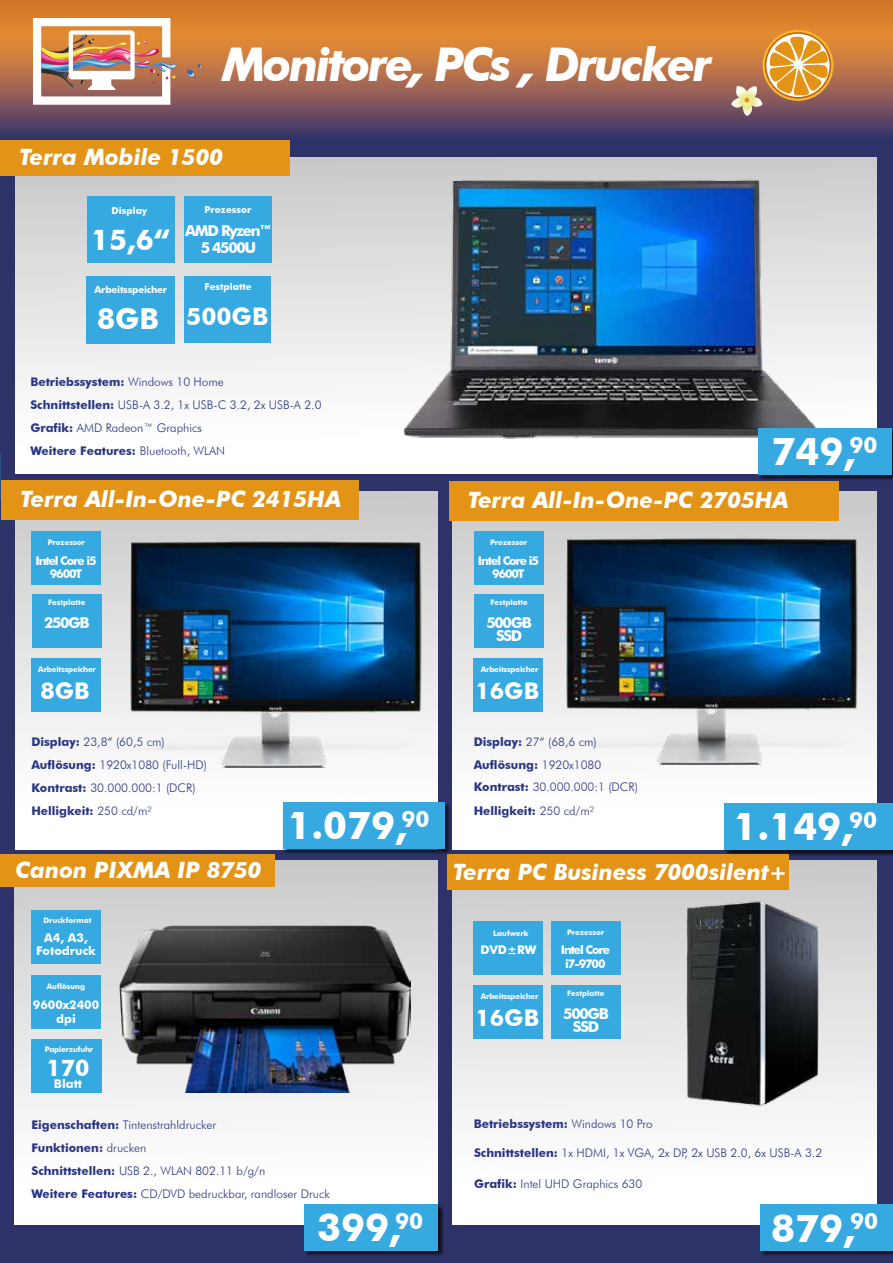
<style>
.page{position:relative;width:893px;height:1263px;background:#2d3368}
.page>*{position:absolute;margin:0;border:0;box-sizing:border-box;transform-origin:0 0}
.t1{font:italic 700 46.5px "Futura BT";letter-spacing:-.05em;color:#fff}
.t2{font:700 38.25px "Futura BT";color:#fff}
.t3{font:700 28.95px "Futura BT";color:#fff}
.t4{font:700 28.65px "Futura BT";color:#fff}
.t5{font:700 24.15px "Futura BT";color:#fff}
.t6{font:700 22.95px "Futura BT";color:#fff}
.t7{font:italic 700 22.5px "Futura BT";color:#fff}
.t8{font:700 15.15px/17px "Futura BT";letter-spacing:-.09em;color:#fff;text-align:center}
.t9{font:700 15px/13.5px "Futura BT";letter-spacing:-.09em;color:#fff;text-align:center}
.t10{font:700 12px/13.5px "Futura BT";letter-spacing:-.09em;color:#fff;text-align:center}
.t11{font:700 12px/13.5px "Futura BT";color:#fff;text-align:center}
.t12{font:300 11.85px/23.1px "Futura BT";color:#283583}
.t13{font:700 11.85px "Futura BT";color:#283583}
.t14{font:700 9.6px "Futura BT";color:#fff}
.t15{font:700 9.6px "Futura BT";letter-spacing:-.02em;color:#fff}
.t16{font:700 7.65px "Futura BT";letter-spacing:-.02em;color:#fff}
.t17{font:700 7.5px "Futura BT";color:#fff}
.s1{font-weight:300}
.s2{font-weight:700}
</style>
<div class="page">
<hr style="left:0;top:0;width:1px;height:141px;background:#e39417">
<svg style="left:0;top:0;width:893px;height:140px;background:#a46848"></svg>
<div style="left:16px;top:492px;width:422px;height:358px;background:linear-gradient(to bottom,#cac9c8,#fff)"></div>
<div style="left:16px;top:158px;width:860px;height:316px;background:linear-gradient(to bottom,#c9caca,#fff)"></div>
<div style="left:0;top:141px;width:289px;height:35px;background:#e39417"></div>
<div style="left:453px;top:491px;width:423px;height:359px;background:linear-gradient(to bottom,#c7c9ca,#fff)"></div>
<div style="left:724px;top:803px;width:169px;height:54px;background:#000;opacity:.75"></div>
<div style="left:724px;top:803px;width:168px;height:47px;background:#36a9e1"></div>
<div style="left:15px;top:860px;width:423px;height:364px;background:linear-gradient(to bottom,#cacaca,#fff)"></div>
<div style="left:453px;top:860px;width:423px;height:364px;background:linear-gradient(to bottom,#c6c9ca,#fff)"></div>
<div style="left:760px;top:1204px;width:133px;height:53px;background:#000;opacity:.75"></div>
<div style="left:760px;top:1204px;width:133px;height:46px;background:#36a9e1"></div>
<div style="left:0;top:854px;width:274px;height:33px;background:#e39417"></div>
<div style="left:447px;top:854px;width:342px;height:35px;background:#e39417"></div>
<div style="left:304px;top:1204px;width:141px;height:54px;background:#000;opacity:.75"></div>
<div style="left:304px;top:1204px;width:134px;height:47px;background:#36a9e1"></div>
<img style="left:649px;top:894px;width:222px;height:219px">
<svg style="left:187px;top:64px;width:14px;height:15px"></svg>
<svg style="left:33px;top:18px;width:145px;height:87px;background:#d3aa94"></svg>
<div style="left:87px;top:277px;width:88px;height:67px;background:#36a9e1"></div>
<div style="left:87px;top:196px;width:87px;height:67px;background:#36a9e1"></div>
<div style="left:184px;top:196px;width:88px;height:67px;background:#36a9e1"></div>
<div style="left:184px;top:276px;width:87px;height:67px;background:#36a9e1"></div>
<div style="left:474px;top:985px;width:69px;height:54px;background:#36a9e1"></div>
<div style="left:474px;top:921px;width:69px;height:53px;background:#36a9e1"></div>
<div style="left:551px;top:921px;width:69px;height:53px;background:#36a9e1"></div>
<div style="left:551px;top:985px;width:70px;height:54px;background:#36a9e1"></div>
<div style="left:1px;top:480px;width:357px;height:40px;background:#e39417"></div>
<div style="left:283px;top:802px;width:168px;height:54px;background:#000;opacity:.75"></div>
<div style="left:283px;top:802px;width:161px;height:47px;background:#36a9e1"></div>
<hr style="left:0;top:453px;width:1px;height:54px;background:#000;opacity:.75">
<div style="left:449px;top:482px;width:389px;height:39px;background:#e39417"></div>
<img style="left:404px;top:173px;width:416px;height:283px">
<div style="left:758px;top:428px;width:135px;height:53px;background:#000;opacity:.75"></div>
<div style="left:758px;top:428px;width:134px;height:47px;background:#36a9e1"></div>
<img style="left:131px;top:541px;width:294px;height:226px">
<img style="left:566px;top:538px;width:294px;height:227px">
<div style="left:32px;top:1039px;width:70px;height:53px;background:#36a9e1"></div>
<div style="left:31px;top:910px;width:70px;height:53px;background:#36a9e1"></div>
<div style="left:31px;top:975px;width:70px;height:54px;background:#36a9e1"></div>
<img style="left:119px;top:926px;width:291px;height:166px">
<svg style="left:762px;top:30px;width:71px;height:71px"></svg>
<div style="left:765px;top:32px;width:66px;height:67px;border:2px solid #c7630a;border-radius:50%"></div>
<svg style="left:769px;top:37px;width:59px;height:59px;background:#e6ab52"></svg>
<svg style="left:731px;top:84px;width:31px;height:32px"></svg>
<div style="left:474px;top:658px;width:69px;height:54px;background:#36a9e1"></div>
<div style="left:474px;top:531px;width:69px;height:54px;background:#36a9e1"></div>
<div style="left:475px;top:594px;width:69px;height:54px;background:#36a9e1"></div>
<div style="left:31px;top:658px;width:70px;height:54px;background:#36a9e1"></div>
<div style="left:32px;top:531px;width:69px;height:54px;background:#36a9e1"></div>
<div style="left:32px;top:594px;width:70px;height:54px;background:#36a9e1"></div>
<h1 class="t1" style="left:222px;top:36px;width:492px">Monitore, PCs , Drucker</h1>
<h3 class="t7" style="left:20px;top:143px;width:205px">Terra Mobile 1500</h3>
<p class="t14" style="left:112px;top:205px;width:37px">Display</p>
<h3 class="t4" style="left:91px;top:222px;width:80px">15,6“</h3>
<p class="t15" style="left:94px;top:284px;width:74px">Arbeitsspeicher</p>
<h3 class="t3" style="left:97px;top:301px;width:64px">8GB</h3>
<p class="t14" style="left:205px;top:204px;width:48px">Prozessor</p>
<p class="t8" style="left:185px;top:222px;width:88px">AMD Ryzen™<br>5 4500U</p>
<p class="t14" style="left:205px;top:281px;width:49px">Festplatte</p>
<h3 class="t5" style="left:186px;top:302px;width:84px">500GB</h3>
<p class="t13" style="left:30px;top:375px;width:195px">Betriebssystem: <span class="s1">Windows 10 Home</span></p>
<p class="t12" style="left:30px;top:393px;width:293px"><span class="s2">Schnittstellen:</span> USB-A 3.2, 1x USB-C 3.2, 2x USB-A 2.0<br><span class="s2">Grafik:</span> AMD Radeon™ Graphics<br><span class="s2">Weitere Features:</span> Bluetooth, WLAN</p>
<h2 class="t2" style="left:772px;top:428px;width:108px">749,<sup>90</sup></h2>
<h3 class="t7" style="left:21px;top:485px;width:322px">Terra All-In-One-PC 2415HA</h3>
<h3 class="t7" style="left:468px;top:486px;width:322px">Terra All-In-One-PC 2705HA</h3>
<p class="t17" style="left:48px;top:538px;width:39px">Prozessor</p>
<p class="t10" style="left:36px;top:553px;width:62px">Intel Core i5<br>9600T</p>
<p class="t17" style="left:48px;top:598px;width:39px">Festplatte</p>
<p class="t9" style="left:44px;top:616px;width:47px">250GB</p>
<p class="t17" style="left:490px;top:538px;width:39px">Prozessor</p>
<p class="t10" style="left:478px;top:553px;width:62px">Intel Core i5<br>9600T</p>
<p class="t17" style="left:490px;top:598px;width:39px">Festplatte</p>
<p class="t9" style="left:487px;top:616px;width:47px">500GB<br>SSD</p>
<p class="t16" style="left:38px;top:664px;width:59px">Arbeitsspeicher</p>
<h3 class="t6" style="left:41px;top:677px;width:51px">8GB</h3>
<p class="t16" style="left:481px;top:664px;width:59px">Arbeitsspeicher</p>
<h3 class="t6" style="left:476px;top:677px;width:65px">16GB</h3>
<p class="t12" style="left:31px;top:730px;width:135px"><span class="s2">Display:</span> 23,8“ (60,5 cm)</p>
<p class="t12" style="left:474px;top:730px;width:125px"><span class="s2">Display:</span> 27“ (68,6 cm)</p>
<p class="t12" style="left:31px;top:753px;width:177px"><span class="s2">Auflösung:</span> 1920x1080 (Full-HD)<br><span class="s2">Kontrast:</span> 30.000.000:1 (DCR)<br><span class="s2">Helligkeit:</span> 250 cd/m²</p>
<h2 class="t2" style="left:287px;top:802px;width:144px">1.079,<sup>90</sup></h2>
<p class="t12" style="left:474px;top:753px;width:166px"><span class="s2">Auflösung:</span> 1920x1080<br><span class="s2">Kontrast:</span> 30.000.000:1 (DCR)<br><span class="s2">Helligkeit:</span> 250 cd/m²</p>
<h2 class="t2" style="left:733px;top:803px;width:145px">1.149,<sup>90</sup></h2>
<h3 class="t7" style="left:16px;top:856px;width:248px">Canon PIXMA IP 8750</h3>
<h3 class="t7" style="left:453px;top:858px;width:336px">Terra PC Business 7000silent+</h3>
<p class="t17" style="left:43px;top:916px;width:49px">Druckformat</p>
<p class="t11" style="left:36px;top:931px;width:61px">A4, A3,<br>Fotodruck</p>
<p class="t17" style="left:47px;top:982px;width:40px">Auflösung</p>
<p class="t11" style="left:33px;top:998px;width:68px">9600x2400 dpi</p>
<p class="t17" style="left:64px;top:934px;width:30px">Display</p>
<p class="t16" style="left:45px;top:1044px;width:50px">Papierzufuhr</p>
<h3 class="t6" style="left:46px;top:1054px;width:45px">170</h3>
<p class="t10" style="left:54px;top:1077px;width:30px">Blatt</p>
<p class="t12" style="left:31px;top:1113px;width:186px"><span class="s2">Eigenschaften:</span> Tintenstrahldrucker</p>
<p class="t12" style="left:31px;top:1136px;width:300px"><span class="s2">Funktionen:</span> drucken<br><span class="s2">Schnittstellen:</span> USB 2., WLAN 802.11 b/g/n<br><span class="s2">Weitere Features:</span> CD/DVD bedruckbar, randloser Druck</p>
<h2 class="t2" style="left:317px;top:1204px;width:108px">399,<sup>90</sup></h2>
<p class="t17" style="left:493px;top:928px;width:37px">Laufwerk</p>
<p class="t10" style="left:480px;top:943px;width:58px">DVD±RW</p>
<p class="t16" style="left:481px;top:991px;width:59px">Arbeitsspeicher</p>
<h3 class="t6" style="left:476px;top:1004px;width:65px">16GB</h3>
<p class="t17" style="left:567px;top:928px;width:39px">Prozessor</p>
<p class="t10" style="left:561px;top:943px;width:51px">Intel Core i7-9700</p>
<p class="t17" style="left:567px;top:989px;width:39px">Festplatte</p>
<p class="t9" style="left:563px;top:1007px;width:47px">500GB<br>SSD</p>
<p class="t13" style="left:474px;top:1116px;width:181px">Betriebssystem: <span class="s1">Windows 10 Pro</span></p>
<p class="t12" style="left:474px;top:1141px;width:350px"><span class="s2">Schnittstellen:</span> 1x HDMI, 1x VGA, 2x DP, 2x USB 2.0, 6x USB-A 3.2</p>
<p class="t12" style="left:474px;top:1172px;width:170px"><span class="s2">Grafik:</span> Intel UHD Graphics 630</p>
<h2 class="t2" style="left:771px;top:1205px;width:108px">879,<sup>90</sup></h2>
</div>
